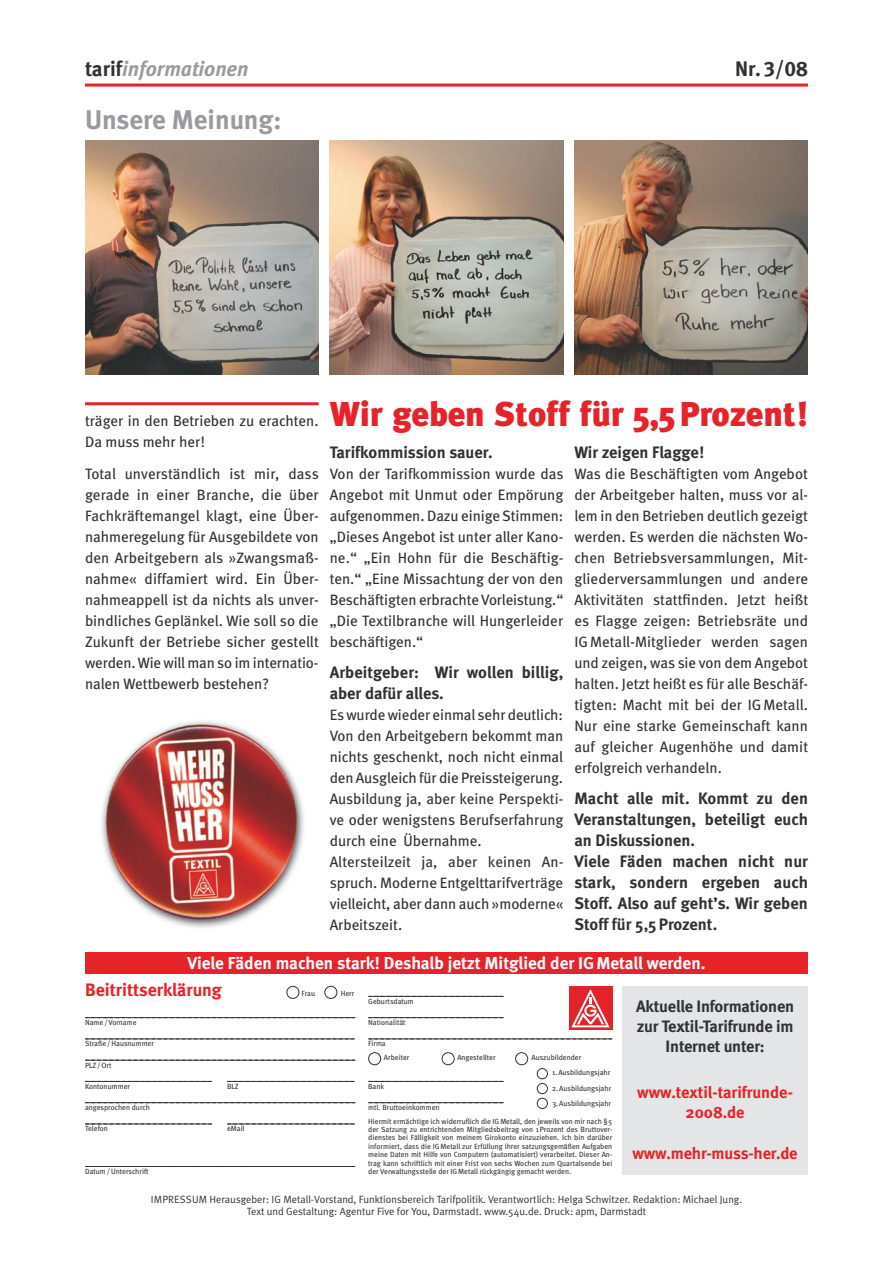
<style>
.page{position:relative;width:893px;height:1263px;background:#fff}
.page>*{position:absolute;margin:0;border:0;box-sizing:border-box;transform-origin:0 0}
.t1{font:900 34.5px "Meta Plus";letter-spacing:-.005em;color:#e62329}
.t2{font:700 27px "Meta";color:#9b9a9e}
.t3{font:italic 700 21px "Meta";color:#9b9a9e}
.t4{font:21px "Meta Bold LF";color:#323235}
.t5{font:700 18px "Meta";color:#e62329}
.t6{font:700 17.25px "Meta";color:#fff}
.Intro__ZwÜ{font:700 16.5px/21px "Meta";letter-spacing:-.005em;color:#323235;text-align:justify}
.t7{font:700 16.5px "Meta";letter-spacing:-.005em;color:#e62329}
.Blocksatz{font:15px/21px "Meta";color:#323235;text-align:justify}
.t8{font:10.5px "Meta Plus";color:#323235}
.t9{font:7.5px/8.4px "Meta";color:#323235;text-align:justify}
.s1{font-style:normal;color:#323235}
</style>
<div class="page">
<div style="left:622px;top:986px;width:186px;height:189px;background:#e4e5e7"></div>
<hr style="left:85px;top:84px;width:723px;height:3px;background:#e62329">
<svg style="left:85px;top:1038px;width:269px;height:1px"></svg>
<svg style="left:85px;top:1060px;width:270px;height:1px"></svg>
<svg style="left:85px;top:1081px;width:127px;height:1px"></svg>
<svg style="left:85px;top:1102px;width:270px;height:1px"></svg>
<svg style="left:85px;top:1123px;width:127px;height:1px"></svg>
<svg style="left:85px;top:1166px;width:270px;height:1px"></svg>
<svg style="left:85px;top:1017px;width:270px;height:1px"></svg>
<svg style="left:369px;top:1017px;width:134px;height:1px"></svg>
<svg style="left:369px;top:996px;width:134px;height:1px"></svg>
<svg style="left:227px;top:1081px;width:127px;height:1px"></svg>
<svg style="left:369px;top:1081px;width:134px;height:1px"></svg>
<svg style="left:369px;top:1102px;width:134px;height:1px"></svg>
<div style="left:569px;top:987px;width:43px;height:43px;background:#e62329"></div>
<svg style="left:571px;top:989px;width:39px;height:39px"></svg>
<svg style="left:227px;top:1123px;width:127px;height:1px"></svg>
<svg style="left:369px;top:1038px;width:243px;height:1px"></svg>
<div style="left:286px;top:986px;width:13px;height:13px;border:1px solid #323235;border-radius:50%"></div>
<div style="left:324px;top:986px;width:13px;height:13px;border:1px solid #323235;border-radius:50%"></div>
<div style="left:368px;top:1052px;width:13px;height:13px;border:1px solid #323235;border-radius:50%"></div>
<div style="left:442px;top:1052px;width:13px;height:13px;border:1px solid #323235;border-radius:50%"></div>
<div style="left:515px;top:1052px;width:13px;height:13px;border:1px solid #323235;border-radius:50%"></div>
<div style="left:537px;top:1068px;width:11px;height:11px;border:1px solid #323235;border-radius:50%"></div>
<div style="left:537px;top:1083px;width:11px;height:11px;border:1px solid #323235;border-radius:50%"></div>
<div style="left:537px;top:1098px;width:11px;height:11px;border:1px solid #323235;border-radius:50%"></div>
<div style="left:85px;top:952px;width:723px;height:21px;background:#e62329"></div>
<img style="left:574px;top:141px;width:234px;height:234px">
<img style="left:85px;top:141px;width:234px;height:233px">
<img style="left:330px;top:141px;width:233px;height:234px">
<hr style="left:85px;top:402px;width:234px;height:3px;background:#e62329">
<img style="left:101px;top:720px;width:203px;height:208px">
<p class="t3" style="left:85px;top:57px;width:165px"><span class="s1">tarif</span>informationen</p>
<p class="t4" style="left:735px;top:57px;width:74px">Nr. 3/08</p>
<p class="t2" style="left:85px;top:104px;width:198px">Unsere Meinung:</p>
<p class="Blocksatz" style="left:85px;top:410px;width:235px">träger in den Betrieben zu erachten.<br>Da muss mehr her !</p>
<p class="Blocksatz" style="left:85px;top:463px;width:235px">Total unverständlich ist mir, dass gerade in einer Branche, die über Fachkräftemangel klagt, eine Über&shy;nahmeregelung für Ausgebildete von den Arbeitgebern als »Zwangsmaß&shy;nahme« diffamiert wird. Ein Über&shy;nahmeappell ist da nichts als unver&shy;bindliches Geplänkel. Wie soll so die Zukunft der Betriebe sicher gestellt werden. Wie will man so im internatio&shy;nalen Wettbewerb bestehen?</p>
<p class="t1" style="left:330px;top:393px;width:480px">Wir geben Stoff für 5,5 Prozent !</p>
<p class="Intro__ZwÜ" style="left:574px;top:441px;width:131px">Wir zeigen Flagge !</p>
<p class="Blocksatz" style="left:574px;top:463px;width:235px">Was die Beschäftigten vom Angebot der Arbeitgeber halten, muss vor al&shy;lem in den Betrieben deutlich gezeigt werden. Es werden die nächsten Wo&shy;chen Betriebsversammlungen, Mit&shy;gliederversammlungen und andere Aktivitäten stattfinden. Jetzt heißt es Flagge zeigen: Betriebsräte und IG Metall-Mitglieder werden sagen und zeigen, was sie von dem Angebot halten. Jetzt heißt es für alle Beschäf&shy;tigten: Macht mit bei der IG Metall.<br>Nur eine starke Gemeinschaft kann auf gleicher Augenhöhe und damit erfolgreich verhandeln.</p>
<p class="Intro__ZwÜ" style="left:574px;top:788px;width:235px">Macht alle mit. Kommt zu den Veranstaltungen, beteiligt euch an Diskussionen.</p>
<p class="Intro__ZwÜ" style="left:574px;top:851px;width:235px">Viele Fäden machen nicht nur stark, sondern ergeben auch Stoff. Also auf geht’s. Wir geben Stoff für 5,5 Prozent.</p>
<p class="Intro__ZwÜ" style="left:330px;top:441px;width:165px">Tarifkommission sauer.</p>
<p class="Blocksatz" style="left:330px;top:463px;width:235px">Von der Tarifkommission wurde das Angebot mit Unmut oder Empörung aufgenommen. Dazu einige Stimmen: „Dieses Angebot ist unter aller Kano&shy;ne.“ „Ein Hohn für die Beschäftig&shy;ten.“ „Eine Missachtung der von den Beschäftigten erbrachte Vorleistung.“ „Die Textilbranche will Hungerleider beschäftigen.“</p>
<p class="Intro__ZwÜ" style="left:330px;top:662px;width:235px">Arbeitgeber: Wir wollen billig, aber dafür alles.</p>
<p class="Blocksatz" style="left:330px;top:705px;width:235px">Es wurde wieder einmal sehr deutlich:<br>Von den Arbeitgebern bekommt man nichts geschenkt, noch nicht einmal den Ausgleich für die Preissteigerung.<br>Ausbildung ja, aber keine Perspekti&shy;ve oder wenigstens Berufserfahrung durch eine Übernahme.</p>
<p class="Blocksatz" style="left:330px;top:852px;width:235px">Altersteilzeit ja, aber keinen An&shy;spruch. Moderne Entgelttarifverträge vielleicht, aber dann auch »moderne« Arbeitszeit.</p>
<p class="t6" style="left:187px;top:953px;width:520px">Viele Fäden machen stark! Deshalb jetzt Mitglied der IG Metall werden.</p>
<p class="t5" style="left:85px;top:979px;width:138px">Beitrittserklärung</p>
<p class="t9" style="left:85px;top:1018px;width:53px">Name / Vorname</p>
<p class="t9" style="left:85px;top:1039px;width:70px">Straße / Hausnummer</p>
<p class="t9" style="left:368px;top:1039px;width:19px">Firma</p>
<p class="t9" style="left:85px;top:1082px;width:46px">Kontonummer</p>
<p class="t9" style="left:85px;top:1103px;width:66px">angesprochen durch</p>
<p class="t9" style="left:85px;top:1124px;width:24px">Telefon</p>
<p class="t9" style="left:85px;top:1167px;width:65px">Datum / Unterschrift</p>
<p class="t9" style="left:301px;top:989px;width:15px">Frau</p>
<p class="t9" style="left:341px;top:989px;width:15px">Herr</p>
<p class="t9" style="left:368px;top:997px;width:47px">Geburtsdatum</p>
<p class="t9" style="left:368px;top:1018px;width:39px">Nationalität</p>
<p class="t9" style="left:384px;top:1053px;width:27px">Arbeiter</p>
<p class="t9" style="left:457px;top:1053px;width:40px">Angestellter</p>
<p class="t9" style="left:531px;top:1053px;width:51px">Auszubildender</p>
<p class="t9" style="left:552px;top:1069px;width:60px">1. Ausbildungsjahr</p>
<p class="t9" style="left:552px;top:1084px;width:61px">2. Ausbildungsjahr</p>
<p class="t9" style="left:552px;top:1099px;width:60px">3. Ausbildungsjahr</p>
<p class="t9" style="left:85px;top:1061px;width:28px">PLZ / Ort</p>
<p class="t9" style="left:368px;top:1082px;width:18px">Bank</p>
<p class="t9" style="left:368px;top:1103px;width:73px">mtl. Bruttoeinkommen</p>
<p class="t9" style="left:368px;top:1117px;width:246px">Hiermit ermächtige ich widerruflich die IG Metall, den jeweils von mir nach § 5 der Satzung zu entrichtenden Mitgliedsbeitrag von 1 Prozent des Bruttover&shy;dienstes bei Fälligkeit von meinem Girokonto einzuziehen. Ich bin darüber informiert, dass die IG Metall zur Erfüllung ihrer satzungsgemäßen Aufgaben meine Daten mit Hilfe von Computern (automatisiert) verarbeitet. Dieser An&shy;trag kann schriftlich mit einer Frist von sechs Wochen zum Quartalsende bei der Verwaltungsstelle der IG Metall rückgängig gemacht werden.</p>
<p class="t9" style="left:227px;top:1082px;width:13px">BLZ</p>
<p class="t9" style="left:227px;top:1124px;width:19px">eMail</p>
<p class="Intro__ZwÜ" style="left:636px;top:996px;width:160px;line-height:19.8px;text-align:center">Aktuelle Informationen zur Textil-Tarifrunde im<br>Internet unter:</p>
<p class="t7" style="left:637px;top:1082px;width:157px">www.textil-tarifrunde-</p>
<p class="t7" style="left:685px;top:1102px;width:61px">2008.de</p>
<p class="t7" style="left:632px;top:1144px;width:167px">www.mehr-muss-her.de</p>
<p class="t8" style="left:151px;top:1193px;width:593px">IMPRESSUM Herausgeber: IG Metall-Vorstand, Funktionsbereich Tarifpolitik. Verantwortlich: Helga Schwitzer. Redaktion: Michael Jung.</p>
<p class="t8" style="left:247px;top:1205px;width:401px">Text und Gestaltung: Agentur Five for You, Darmstadt. www.54u.de. Druck: apm, Darmstadt</p>
</div>
